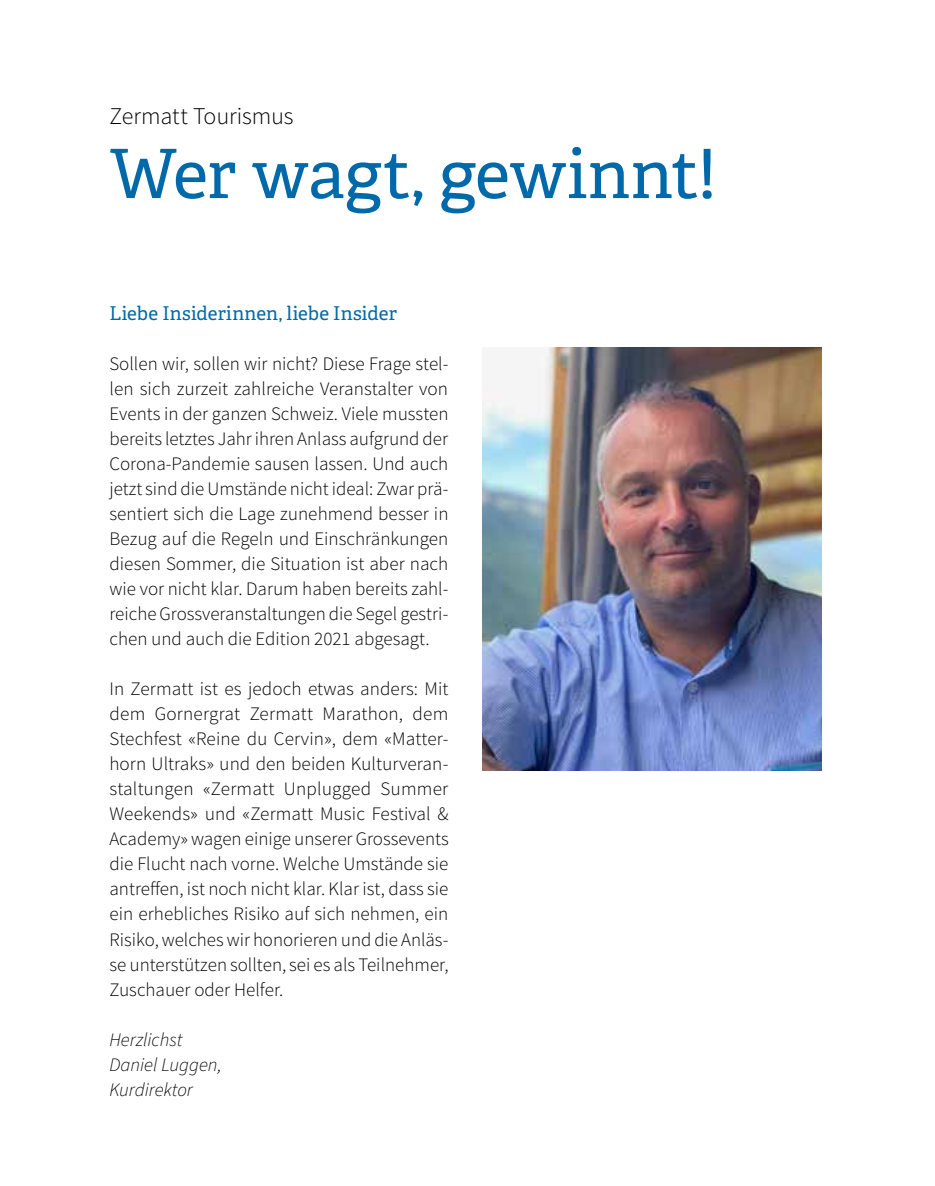
<style>
.page{position:relative;width:935px;height:1186px;background:#fff}
.page>*{position:absolute;margin:0;border:0;box-sizing:border-box;transform-origin:0 0}
.t1{font:68px "Adelle";letter-spacing:-.01em;color:#0069a9}
.t2{font:300 24px "Source Sans Pro";letter-spacing:-.005em;color:#000}
.t3{font:300 19px/25px "Source Sans Pro";color:#000;text-align:justify}
.t4{font:italic 300 19px/25px "Source Sans Pro";color:#000}
.t5{font:19px "Adelle";letter-spacing:.01em;color:#0069a9}
</style>
<div class="page">
<img style="left:482px;top:347px;width:339px;height:423px">
<p class="t2" style="left:109px;top:101px;width:186px">Zermatt Tourismus</p>
<h1 class="t1" style="left:109px;top:132px;width:608px">Wer wagt, gewinnt!</h1>
<p class="t5" style="left:109px;top:302px;width:289px">Liebe Insiderinnen, liebe Insider</p>
<p class="t3" style="left:109px;top:351px;width:340px">Sollen wir, sollen wir nicht? Diese Frage stel&shy;len sich zurzeit zahlreiche Veranstalter von Events in der ganzen Schweiz. Viele mussten bereits letztes Jahr ihren Anlass aufgrund der Corona-Pandemie sausen lassen. Und auch jetzt sind die Umstände nicht ideal: Zwar prä&shy;sentiert sich die Lage zunehmend besser in Bezug auf die Regeln und Einschränkungen diesen Sommer, die Situation ist aber nach wie vor nicht klar. Darum haben bereits zahl&shy;reiche Grossveranstaltungen die Segel gestri&shy;chen und auch die Edition 2021 abgesagt.</p>
<p class="t3" style="left:109px;top:676px;width:340px">In Zermatt ist es jedoch etwas anders: Mit dem Gornergrat Zermatt Marathon, dem Stechfest «Reine du Cervin», dem «Matter&shy;horn Ultraks» und den beiden Kulturveran&shy;staltungen «Zermatt Unplugged Summer Weekends» und «Zermatt Music Festival &amp; Academy» wagen einige unserer Grossevents die Flucht nach vorne. Welche Umstände sie antreffen, ist noch nicht klar. Klar ist, dass sie ein erhebliches Risiko auf sich nehmen, ein Risiko, welches wir honorieren und die Anläs&shy;se unterstützen sollten, sei es als Teilnehmer, Zuschauer oder Helfer.</p>
<p class="t4" style="left:109px;top:1027px;width:114px">Herzlichst<br>Daniel Luggen,<br>Kurdirektor</p>
</div>
